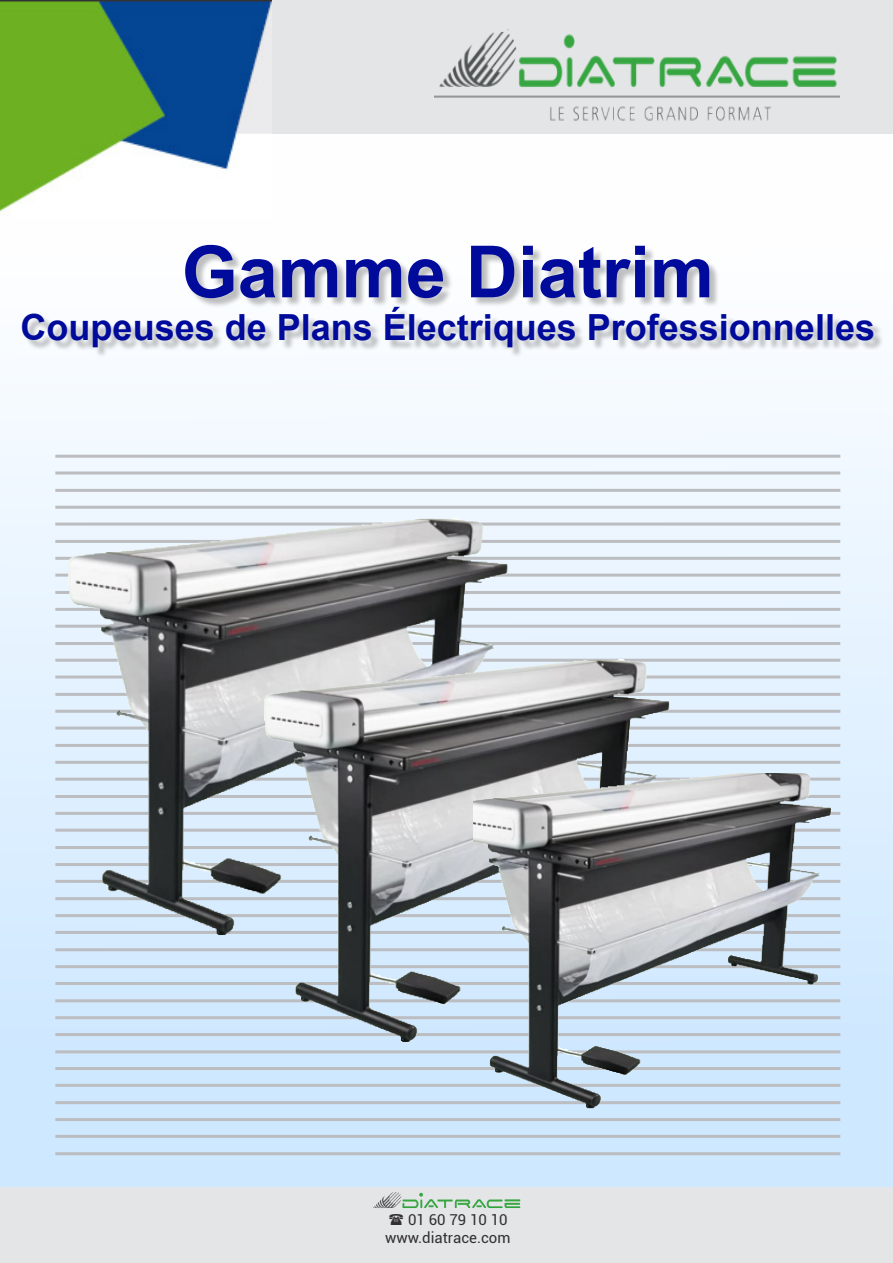
<style>
.page{position:relative;width:893px;height:1263px;background:#fff}
.page>*{position:absolute;margin:0;border:0;box-sizing:border-box;transform-origin:0 0}
.t1{font:700 72px "Arial";color:#000a9b}
.t2{font:700 36px "Arial";color:#000a9b}
.t3{font:15px "Roboto";color:#323031}
</style>
<div class="page">
<div style="left:0;top:120px;width:893px;height:1143px;background:linear-gradient(to bottom,#fff,#c4e3ff)"></div>
<hr style="left:55px;top:455px;width:785px;height:3px;background:#bcbdc0">
<hr style="left:55px;top:471px;width:785px;height:3px;background:#bcbdc0">
<hr style="left:55px;top:489px;width:785px;height:3px;background:#bcbdc0">
<hr style="left:55px;top:506px;width:785px;height:3px;background:#bcbdc0">
<hr style="left:55px;top:522px;width:785px;height:3px;background:#bcbdc0">
<hr style="left:55px;top:540px;width:785px;height:3px;background:#bcbdc0">
<hr style="left:55px;top:557px;width:785px;height:3px;background:#bcbdc0">
<hr style="left:55px;top:574px;width:785px;height:3px;background:#bcbdc0">
<hr style="left:55px;top:591px;width:785px;height:3px;background:#bcbdc0">
<hr style="left:55px;top:608px;width:785px;height:3px;background:#bcbdc0">
<hr style="left:55px;top:625px;width:785px;height:3px;background:#bcbdc0">
<hr style="left:55px;top:642px;width:785px;height:3px;background:#bcbdc0">
<hr style="left:55px;top:659px;width:785px;height:3px;background:#bcbdc0">
<hr style="left:55px;top:675px;width:785px;height:3px;background:#bcbdc0">
<hr style="left:55px;top:693px;width:785px;height:3px;background:#bcbdc0">
<hr style="left:55px;top:710px;width:785px;height:3px;background:#bcbdc0">
<hr style="left:55px;top:726px;width:785px;height:3px;background:#bcbdc0">
<hr style="left:55px;top:744px;width:785px;height:3px;background:#bcbdc0">
<hr style="left:55px;top:761px;width:785px;height:3px;background:#bcbdc0">
<hr style="left:55px;top:948px;width:785px;height:3px;background:#bcbdc0">
<hr style="left:55px;top:965px;width:785px;height:3px;background:#bcbdc0">
<hr style="left:55px;top:982px;width:785px;height:3px;background:#bcbdc0">
<hr style="left:55px;top:999px;width:785px;height:3px;background:#bcbdc0">
<hr style="left:55px;top:1016px;width:785px;height:3px;background:#bcbdc0">
<hr style="left:55px;top:1033px;width:785px;height:3px;background:#bcbdc0">
<hr style="left:55px;top:1050px;width:785px;height:3px;background:#bcbdc0">
<hr style="left:55px;top:1067px;width:785px;height:3px;background:#bcbdc0">
<hr style="left:55px;top:1084px;width:785px;height:3px;background:#bcbdc0">
<hr style="left:55px;top:1101px;width:785px;height:3px;background:#bcbdc0">
<hr style="left:55px;top:1118px;width:785px;height:3px;background:#bcbdc0">
<hr style="left:55px;top:1135px;width:785px;height:3px;background:#bcbdc0">
<hr style="left:55px;top:1152px;width:785px;height:3px;background:#bcbdc0">
<img style="left:54px;top:507px;width:462px;height:440px">
<img style="left:251px;top:649px;width:426px;height:402px">
<img style="left:473px;top:774px;width:366px;height:343px">
<div style="left:24px;top:246px;width:860px;height:112px;background:#3e3e3f;opacity:.33"></div>
<div style="left:0;top:1188px;width:893px;height:75px;background:#e4e5e7"></div>
<img style="left:373px;top:1192px;width:148px;height:16px">
<img style="left:0;top:0;width:273px;height:218px">
<div style="left:273px;top:0;width:620px;height:134px;background:#e4e5e7"></div>
<img style="left:434px;top:29px;width:405px;height:92px">
<p class="t1" style="left:182px;top:224px;width:534px">Gamme Diatrim</p>
<p class="t2" style="left:21px;top:304px;width:856px">Coupeuses de Plans Électriques Professionnelles</p>
<p class="t3" style="left:408px;top:1209px;width:101px">01 60 79 10 10</p>
<p class="t3" style="left:385px;top:1227px;width:127px">www.diatrace.com</p>
</div>
